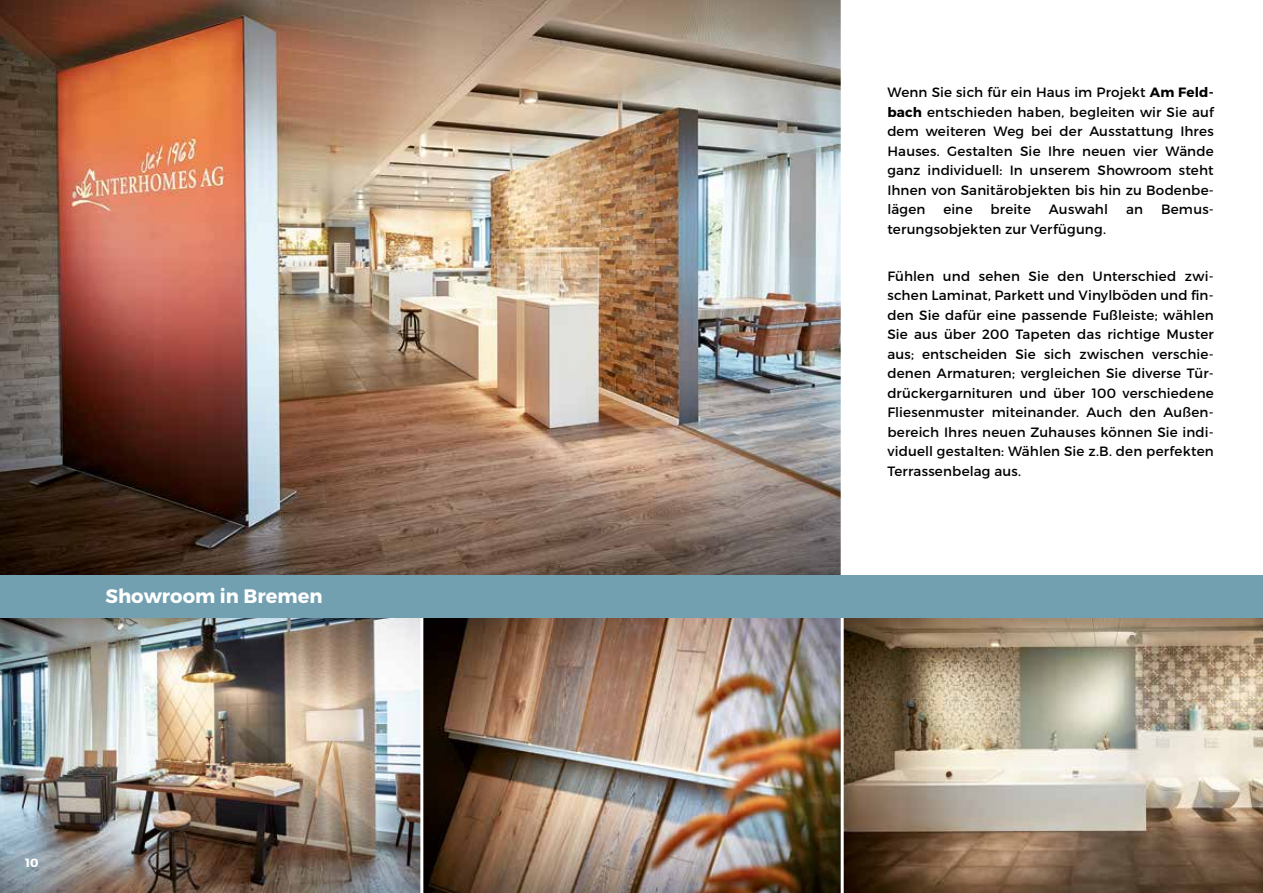
<style>
.page{position:relative;width:1263px;height:893px;background:#fff}
.page>*{position:absolute;margin:0;border:0;box-sizing:border-box;transform-origin:0 0}
.t1{font:700 19.5px "Montserrat";color:#fff}
.t2{font:13.5px/19.5px "Montserrat";letter-spacing:.015em;color:#000;text-align:justify}
.t3{font:700 12px "Montserrat";color:#fff}
.s1{font-weight:700}
</style>
<div class="page">
<img style="left:0;top:617px;width:1263px;height:276px">
<hr style="left:1262px;top:0;width:1px;height:583px;background:#eae7e6">
<img style="left:0;top:0;width:841px;height:575px">
<hr style="left:420px;top:596px;width:3px;height:297px;background:#fff">
<hr style="left:841px;top:0;width:3px;height:893px;background:#fff">
<div style="left:0;top:575px;width:1263px;height:42px;background:#72a0b1"></div>
<h1 class="t1" style="left:105px;top:584px;width:219px">Showroom in Bremen</h1>
<p class="t3" style="left:25px;top:855px;width:15px">10</p>
<p class="t2" style="left:887px;top:82px;width:328px">Wenn Sie sich für ein Haus im Projekt <span class="s1">Am Feld&shy;bach</span> entschieden haben, begleiten wir Sie auf dem weiteren Weg bei der Ausstattung Ihres Hauses. Gestalten Sie Ihre neuen vier Wände ganz individuell: In unserem Showroom steht Ihnen von Sanitärobjekten bis hin zu Bodenbe&shy;lägen</p>
<p class="t2" style="left:943px;top:199px;width:31px">eine</p>
<p class="t2" style="left:990px;top:199px;width:42px">breite</p>
<p class="t2" style="left:1049px;top:199px;width:61px">Auswahl</p>
<p class="t2" style="left:1126px;top:199px;width:18px">an</p>
<p class="t2" style="left:1161px;top:199px;width:54px">Bemus-</p>
<p class="t2" style="left:887px;top:219px;width:220px">terungsobjekten zur Verfügung.</p>
<p class="t2" style="left:887px;top:266px;width:328px">Fühlen und sehen Sie den Unterschied zwi&shy;schen Laminat, Parkett und Vinylböden und fin&shy;den Sie dafür eine passende Fußleiste; wählen Sie aus über 200 Tapeten das richtige Muster aus; entscheiden Sie sich zwischen verschie&shy;denen Armaturen; vergleichen Sie diverse Tür&shy;drückergarnituren und über 100 verschiedene Fliesenmuster miteinander. Auch den Außen&shy;bereich Ihres neuen Zuhauses können Sie indi&shy;viduell gestalten: Wählen Sie z.B. den perfekten Terrassenbelag aus.</p>
</div>
